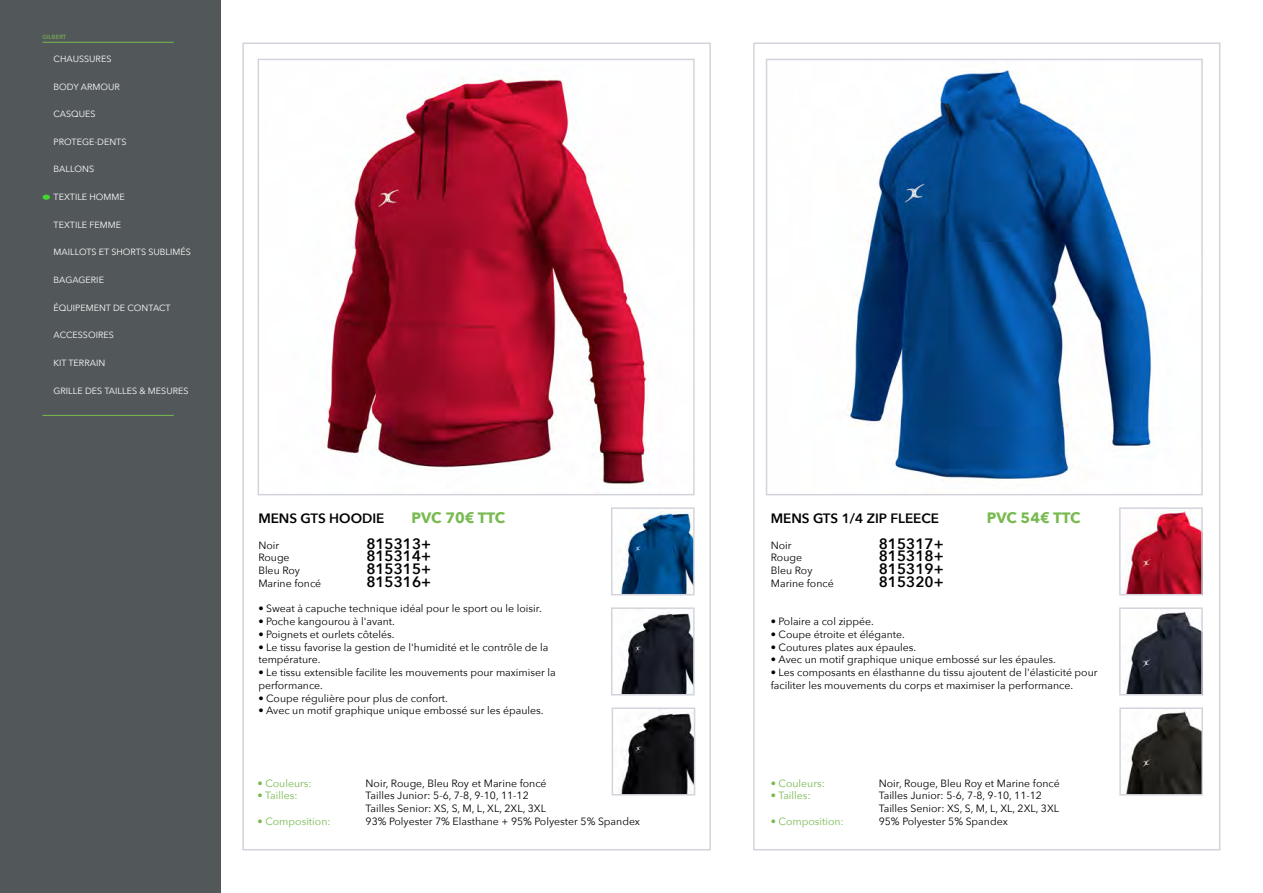
<style>
.page{position:relative;width:1263px;height:893px;background:#fff}
.page>*{position:absolute;margin:0;border:0;box-sizing:border-box;transform-origin:0 0}
.t1{font:600 15px "Avenir Next";color:#020203}
.t2{font:700 15px "Avenir Next";color:#78ba50}
.t3{font:600 13.5px "Avenir Next";color:#000}
.t4{font:10.5px/12.8px "Avenir Next";color:#000}
.t5{font:10.5px "Avenir Next";color:#78ba50}
.t6{font:9px "Avenir Next";color:#fff}
.t7{font:500 6px "Avenir Next";color:#78ba50}
</style>
<div class="page">
<div style="left:0;top:0;width:221px;height:893px;background:#52575a"></div>
<hr style="left:43px;top:42px;width:131px;height:1px;background:#78ba50">
<hr style="left:43px;top:415px;width:131px;height:1px;background:#78ba50">
<svg style="left:43px;top:195px;width:7px;height:5px"></svg>
<img style="left:847px;top:70px;width:306px;height:411px">
<img style="left:324px;top:78px;width:324px;height:407px">
<img style="left:1126px;top:709px;width:75px;height:84px">
<div style="left:1119px;top:707px;width:84px;height:88px;border:1px solid #d3d3db"></div>
<img style="left:620px;top:713px;width:73px;height:80px">
<div style="left:612px;top:707px;width:83px;height:88px;border:1px solid #d3d3db"></div>
<img style="left:619px;top:512px;width:74px;height:81px">
<div style="left:611px;top:507px;width:84px;height:88px;border:1px solid #d3d3db"></div>
<img style="left:621px;top:612px;width:72px;height:81px">
<div style="left:611px;top:607px;width:84px;height:88px;border:1px solid #d3d3db"></div>
<img style="left:1125px;top:510px;width:76px;height:83px">
<div style="left:1119px;top:507px;width:84px;height:88px;border:1px solid #d3d3db"></div>
<img style="left:1126px;top:610px;width:75px;height:83px">
<div style="left:1119px;top:607px;width:84px;height:88px;border:1px solid #d3d3db"></div>
<div style="left:753px;top:43px;width:467px;height:807px;border:2px solid #d3d3db"></div>
<div style="left:242px;top:43px;width:469px;height:807px;border:2px solid #d3d3db"></div>
<p class="t7" style="left:43px;top:31px;width:25px">GILBERT</p>
<p class="t6" style="left:54px;top:51px;width:59px">CHAUSSURES</p>
<p class="t6" style="left:54px;top:79px;width:68px">BODY ARMOUR</p>
<p class="t6" style="left:54px;top:106px;width:44px">CASQUES</p>
<p class="t6" style="left:54px;top:134px;width:74px">PROTEGE-DENTS</p>
<p class="t6" style="left:54px;top:162px;width:42px">BALLONS</p>
<p class="t6" style="left:54px;top:189px;width:73px">TEXTILE HOMME</p>
<p class="t6" style="left:54px;top:217px;width:69px">TEXTILE FEMME</p>
<p class="t6" style="left:54px;top:245px;width:139px">MAILLOTS ET SHORTS SUBLIMÉS</p>
<p class="t6" style="left:54px;top:272px;width:52px">BAGAGERIE</p>
<p class="t6" style="left:54px;top:300px;width:119px">ÉQUIPEMENT DE CONTACT</p>
<p class="t6" style="left:54px;top:328px;width:62px">ACCESSOIRES</p>
<p class="t6" style="left:54px;top:355px;width:53px">KIT TERRAIN</p>
<p class="t6" style="left:54px;top:383px;width:136px">GRILLE DES TAILLES &amp; MESURES</p>
<p class="t3" style="left:258px;top:507px;width:128px">MENS GTS HOODIE</p>
<h1 class="t2" style="left:411px;top:505px;width:95px">PVC 70€ TTC</h1>
<p class="t4" style="left:258px;top:538px;width:22px">Noir</p>
<h1 class="t1" style="left:366px;top:531px;width:66px">815313+</h1>
<p class="t4" style="left:258px;top:551px;width:33px">Rouge</p>
<h1 class="t1" style="left:366px;top:543px;width:66px">815314+</h1>
<p class="t4" style="left:258px;top:564px;width:43px">Bleu Roy</p>
<h1 class="t1" style="left:366px;top:556px;width:66px">815315+</h1>
<p class="t4" style="left:258px;top:576px;width:64px">Marine foncé</p>
<h1 class="t1" style="left:366px;top:569px;width:66px">815316+</h1>
<p class="t4" style="left:258px;top:602px;width:285px">• Sweat à capuche technique idéal pour le sport ou le loisir.</p>
<p class="t4" style="left:258px;top:615px;width:138px">• Poche kangourou à l'avant.</p>
<p class="t4" style="left:258px;top:627px;width:138px">• Poignets et ourlets côtelés.</p>
<p class="t4" style="left:258px;top:640px;width:292px">• Le tissu favorise la gestion de l'humidité et le contrôle de la température.</p>
<p class="t4" style="left:258px;top:666px;width:299px">• Le tissu extensible facilite les mouvements pour maximiser la performance.</p>
<p class="t4" style="left:258px;top:691px;width:191px">• Coupe régulière pour plus de confort.</p>
<p class="t4" style="left:258px;top:704px;width:287px">• Avec un motif graphique unique embossé sur les épaules.</p>
<p class="t5" style="left:258px;top:774px;width:56px">• Couleurs:</p>
<p class="t4" style="left:366px;top:776px;width:182px">Noir, Rouge, Bleu Roy et Marine foncé</p>
<p class="t5" style="left:258px;top:787px;width:41px">• Tailles:</p>
<p class="t4" style="left:366px;top:789px;width:182px">Tailles Junior: 5-6, 7-8, 9-10, 11-12<br>Tailles Senior: XS, S, M, L, XL, 2XL, 3XL</p>
<p class="t5" style="left:258px;top:812px;width:74px">• Composition:</p>
<p class="t4" style="left:366px;top:814px;width:276px">93% Polyester 7% Elasthane + 95% Polyester 5% Spandex</p>
<p class="t3" style="left:771px;top:507px;width:170px">MENS GTS 1/4 ZIP FLEECE</p>
<h1 class="t2" style="left:987px;top:505px;width:95px">PVC 54€ TTC</h1>
<p class="t4" style="left:771px;top:538px;width:22px">Noir</p>
<h1 class="t1" style="left:879px;top:531px;width:66px">815317+</h1>
<p class="t4" style="left:771px;top:551px;width:33px">Rouge</p>
<h1 class="t1" style="left:879px;top:543px;width:66px">815318+</h1>
<p class="t4" style="left:771px;top:564px;width:43px">Bleu Roy</p>
<h1 class="t1" style="left:879px;top:556px;width:66px">815319+</h1>
<p class="t4" style="left:771px;top:576px;width:64px">Marine foncé</p>
<h1 class="t1" style="left:879px;top:569px;width:66px">815320+</h1>
<p class="t4" style="left:771px;top:615px;width:105px">• Polaire a col zippée.</p>
<p class="t4" style="left:771px;top:627px;width:136px">• Coupe étroite et élégante.</p>
<p class="t4" style="left:771px;top:640px;width:147px">• Coutures plates aux épaules.</p>
<p class="t4" style="left:771px;top:653px;width:287px">• Avec un motif graphique unique embossé sur les épaules.</p>
<p class="t4" style="left:771px;top:666px;width:328px">• Les composants en élasthanne du tissu ajoutent de l'élasticité pour faciliter les mouvements du corps et maximiser la performance.</p>
<p class="t5" style="left:771px;top:774px;width:56px">• Couleurs:</p>
<p class="t4" style="left:879px;top:776px;width:182px">Noir, Rouge, Bleu Roy et Marine foncé</p>
<p class="t5" style="left:771px;top:787px;width:41px">• Tailles:</p>
<p class="t4" style="left:879px;top:789px;width:182px">Tailles Junior: 5-6, 7-8, 9-10, 11-12<br>Tailles Senior: XS, S, M, L, XL, 2XL, 3XL</p>
<p class="t5" style="left:771px;top:812px;width:74px">• Composition:</p>
<p class="t4" style="left:879px;top:814px;width:130px">95% Polyester 5% Spandex</p>
</div>
